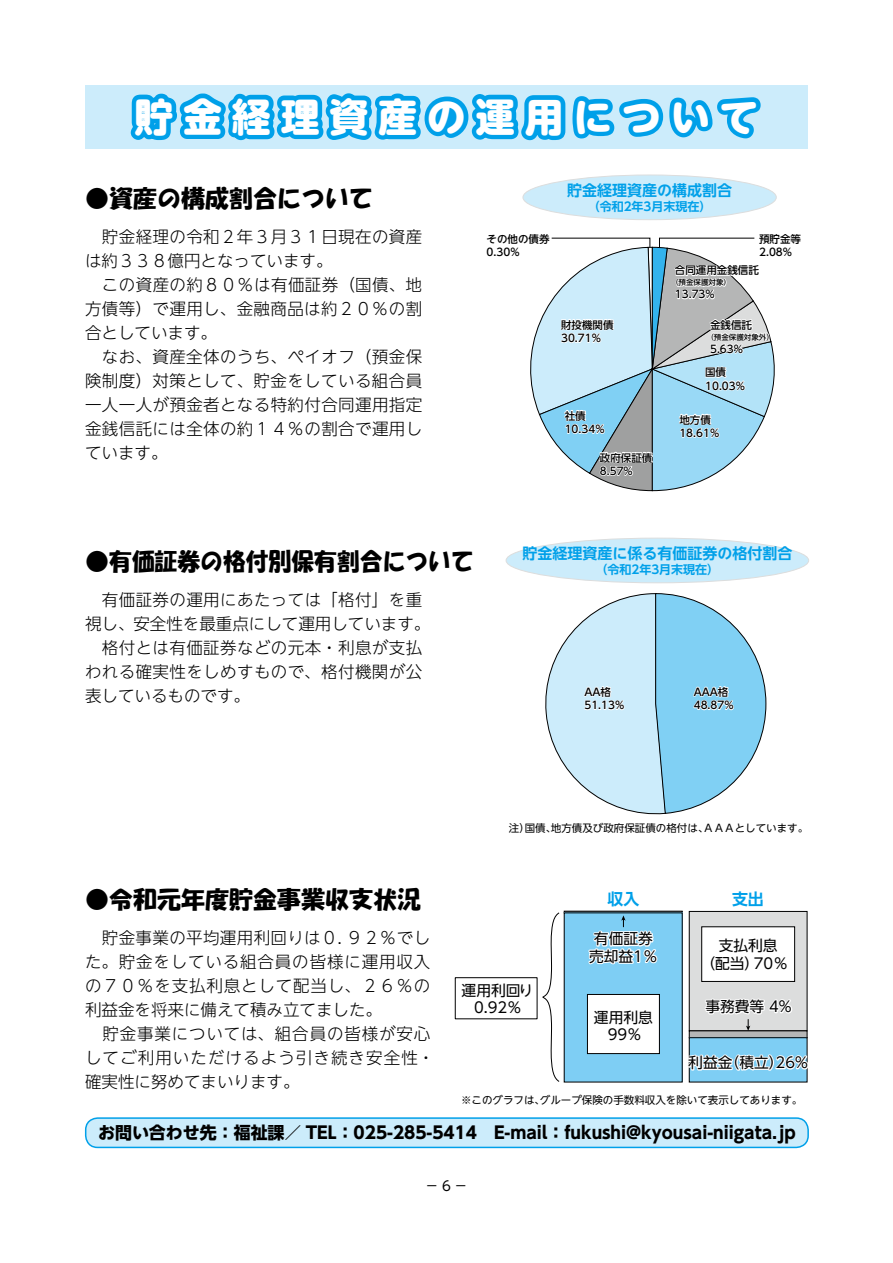
<style>
.page{position:relative;width:893px;height:1263px;background:#fff}
.page>*{position:absolute;margin:0;border:0;box-sizing:border-box;transform-origin:0 0}
.t1{font:800 39px "UD Shin M Go Pro";letter-spacing:.25em;color:#fff}
.t2{font:24px "HG Soueikakupoptai";color:#000}
.t3{font:700 16.95px "UD Shin Go NT Pro";color:#000}
.t4{font:300 16.5px/24px "UD Shin Go NT Pro";letter-spacing:.025em;color:#000}
.t5{font:300 16.5px/24px "UD Shin Go NT Pro";letter-spacing:.05em;color:#000}
.t6{font:700 15.9px "UD Shin Go NT Pro De";color:#00a0e9}
.t7{font:700 15px "UD Shin Go NT Pro De";color:#00a0e9}
.t8{font:14.7px/17.7px "UD Shin Go NT Pro";color:#000;text-align:center}
.t9{font:13.5px "UD Shin Go NT Pro";color:#000}
.t10{font:700 12px "UD Shin Go NT Pro De";color:#00a0e9}
.t11{font:500 10.5px/13.5px "UD Shin Go NT Pro";color:#000}
.t12{font:10.5px "UD Shin Go NT Pro";color:#000}
.t13{font:500 7.5px "UD Shin Go NT Pro";color:#000}
</style>
<div class="page">
<div style="left:85px;top:85px;width:723px;height:64px;background:#ccecfb"></div>
<div style="left:506px;top:538px;width:303px;height:45px;background:#ccecfb;border-radius:50%"></div>
<div style="left:506px;top:538px;width:303px;height:45px;border:1px solid #dcdddd;border-radius:50%"></div>
<svg style="left:130px;top:93px;width:635px;height:127px"></svg>
<svg style="left:530px;top:237px;width:245px;height:254px"></svg>
<svg style="left:545px;top:593px;width:221px;height:222px"></svg>
<div style="left:86px;top:1118px;width:722px;height:29px;background:#ccecfb;border-radius:12px"></div>
<div style="left:85px;top:1117px;width:724px;height:31px;border:2px solid #00a0e9;border-radius:12px"></div>
<div style="left:689px;top:911px;width:118px;height:120px;background:#dcdddd"></div>
<div style="left:689px;top:911px;width:118px;height:120px;border:1px solid #000"></div>
<div style="left:689px;top:1031px;width:118px;height:7px;background:#b5b6b6"></div>
<div style="left:689px;top:1038px;width:118px;height:44px;background:#7ecef4"></div>
<div style="left:689px;top:1037px;width:118px;height:45px;border:1px solid #000"></div>
<div style="left:564px;top:911px;width:118px;height:2px;border:1px solid #000"></div>
<div style="left:564px;top:913px;width:118px;height:169px;background:#7ecef4"></div>
<div style="left:455px;top:977px;width:82px;height:42px;border:1px solid #000"></div>
<div style="left:587px;top:994px;width:72px;height:59px;background:#fff"></div>
<div style="left:587px;top:994px;width:73px;height:60px;border:1px solid #000"></div>
<div style="left:702px;top:927px;width:93px;height:54px;background:#fff"></div>
<div style="left:701px;top:926px;width:94px;height:56px;border:1px solid #000"></div>
<svg style="left:542px;top:912px;width:18px;height:170px"></svg>
<svg style="left:688px;top:1049px;width:120px;height:24px"></svg>
<svg style="left:588px;top:915px;width:70px;height:50px"></svg>
<svg style="left:704px;top:998px;width:90px;height:33px"></svg>
<h1 class="t1" style="left:134px;top:85px;width:626px">貯金経理資産の運用について</h1>
<h2 class="t2" style="left:85px;top:186px;width:289px">●資産の構成割合について</h2>
<p class="t4" style="left:85px;top:224px;width:339px">　貯金経理の令和２年３月３１日現在の資産は約３３８億円となっています。<br>　この資産の約８０％は有価証券（国債、地方債等）で運用し、金融商品は約２０％の割合としています。<br>　なお、資産全体のうち、ペイオフ（預金保険制度）対策として、貯金をしている組合員一人一人が預金者となる特約付合同運用指定金銭信託には全体の約１４％の割合で運用しています。</p>
<p class="t11" style="left:487px;top:231px;width:64px">その他の債券<br>0.30%</p>
<p class="t7" style="left:567px;top:178px;width:166px">貯金経理資産の構成割合</p>
<p class="t10" style="left:588px;top:197px;width:125px">（令和2年3月末現在）</p>
<p class="t11" style="left:759px;top:231px;width:43px">預貯金等<br>2.08%</p>
<p class="t11" style="left:561px;top:318px;width:54px">財投機関債<br>30.71%</p>
<p class="t11" style="left:565px;top:409px;width:41px">社債<br>10.34%</p>
<p class="t11" style="left:600px;top:450px;width:54px">政府保証債<br>8.57%</p>
<p class="t11" style="left:675px;top:263px;width:85px">合同運用金銭信託</p>
<p class="t13" style="left:671px;top:276px;width:61px">（預金保護対象）</p>
<p class="t11" style="left:675px;top:287px;width:41px">13.73%</p>
<p class="t11" style="left:710px;top:318px;width:43px">金銭信託</p>
<p class="t13" style="left:706px;top:331px;width:69px">（預金保護対象外）</p>
<p class="t11" style="left:710px;top:342px;width:34px">5.63%</p>
<p class="t11" style="left:705px;top:365px;width:41px">国債<br>10.03%</p>
<p class="t11" style="left:679px;top:412px;width:41px">地方債<br>18.61%</p>
<h2 class="t2" style="left:85px;top:550px;width:390px">●有価証券の格付別保有割合について</h2>
<p class="t4" style="left:85px;top:587px;width:347px">　有価証券の運用にあたっては「格付」を重視し、安全性を最重点にして運用しています。　格付とは有価証券などの元本・利息が支払われる確実性をしめすもので、格付機関が公表しているものです。</p>
<p class="t7" style="left:522px;top:541px;width:271px">貯金経理資産に係る有価証券の格付割合</p>
<p class="t10" style="left:595px;top:560px;width:125px">（令和2年3月末現在）</p>
<p class="t11" style="left:584px;top:685px;width:41px">AA格<br>51.13%</p>
<p class="t11" style="left:694px;top:685px;width:41px">AAA格<br>48.87%</p>
<h2 class="t2" style="left:85px;top:888px;width:337px">●令和元年度貯金事業収支状況</h2>
<p class="t12" style="left:509px;top:819px;width:301px">注）国債、地方債及び政府保証債の格付は、ＡＡＡとしています。</p>
<p class="t6" style="left:607px;top:886px;width:33px">収入</p>
<p class="t6" style="left:732px;top:886px;width:33px">支出</p>
<p class="t5" style="left:85px;top:925px;width:351px">　貯金事業の平均運用利回りは０．９２％でした。貯金をしている組合員の皆様に運用収入の７０％を支払利息として配当し、２６％の利益金を将来に備えて積み立てました。<br>　貯金事業については、組合員の皆様が安心してご利用いただけるよう引き続き安全性・確実性に努めてまいります。</p>
<p class="t8" style="left:462px;top:981px;width:73px">運用利回り<br>0.92％</p>
<p class="t8" style="left:589px;top:929px;width:70px">有価証券売却益1％</p>
<p class="t8" style="left:594px;top:1008px;width:60px">運用利息<br>99％</p>
<p class="t8" style="left:700px;top:936px;width:89px">支払利息<br>（配当）70％</p>
<p class="t8" style="left:705px;top:997px;width:89px">事務費等 4％</p>
<p class="t8" style="left:688px;top:1053px;width:122px">利益金（積立）26％</p>
<p class="t12" style="left:461px;top:1092px;width:343px">※このグラフは、グループ保険の手数料収入を除いて表示してあります。</p>
<p class="t3" style="left:98px;top:1119px;width:699px">お問い合わせ先：福祉課／ TEL：025-285-5414　E-mail：fukushi@kyousai-niigata.jp</p>
<p class="t9" style="left:425px;top:1175px;width:44px">−6−</p>
</div>
